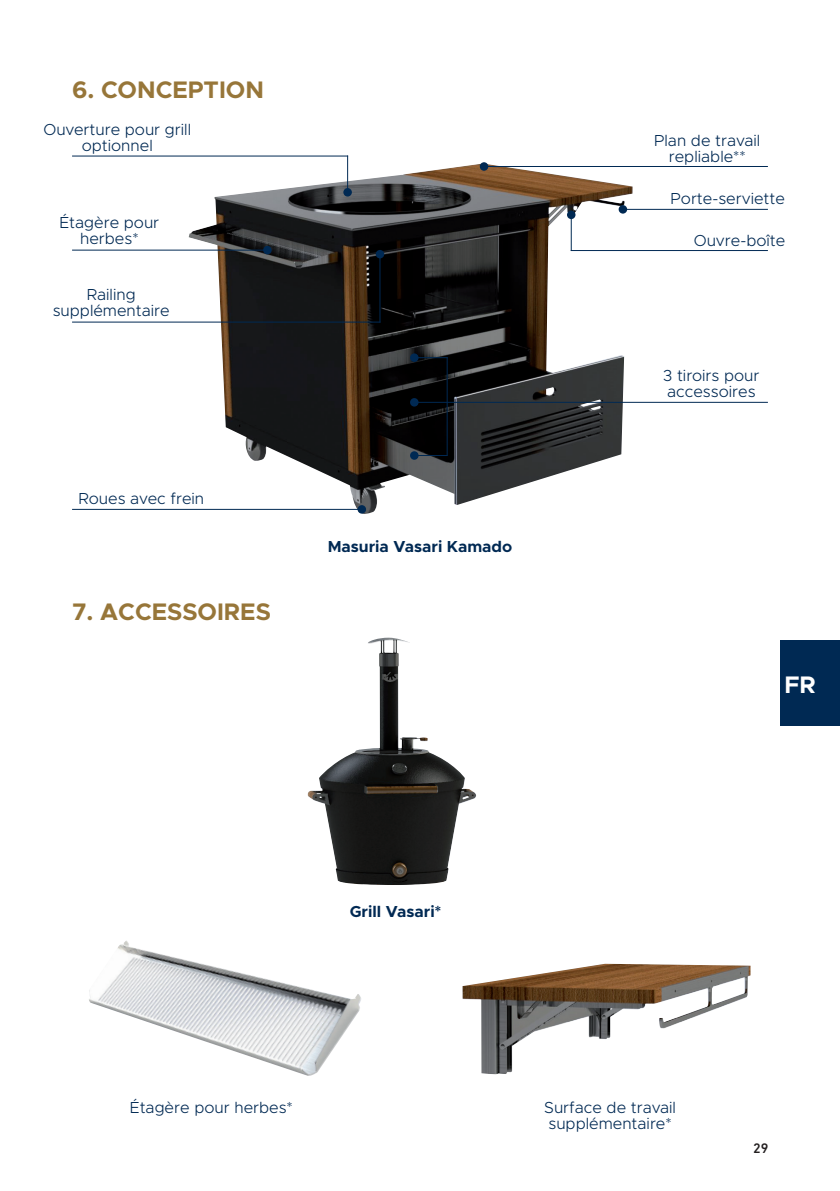
<style>
.page{position:relative;width:840px;height:1191px;background:#fff}
.page>*{position:absolute;margin:0;border:0;box-sizing:border-box;transform-origin:0 0}
.GLOBALO-NAGLOWEK_1{font:700 24px "Metropolis";color:#977639}
.t1{font:700 24px "Metropolis";color:#fff}
.t2{font:300 16px/16px "Metropolis";color:#002953}
.t3{font:700 16px "Metropolis";color:#002953}
.t4{font:500 14px "DIN Next LT Pro";color:#231f20}
</style>
<div class="page">
<div style="left:780px;top:641px;width:59px;height:85px;background:#002953"></div>
<img style="left:89px;top:940px;width:272px;height:135px">
<img style="left:462px;top:963px;width:288px;height:111px">
<img style="left:307px;top:637px;width:169px;height:248px">
<img style="left:188px;top:163px;width:444px;height:351px">
<hr style="left:72px;top:250px;width:194px;height:1px;background:#002953">
<div style="left:263px;top:246px;width:8px;height:8px;background:#002953;border-radius:50%"></div>
<hr style="left:484px;top:166px;width:283px;height:1px;background:#002953">
<svg style="left:479px;top:162px;width:9px;height:9px"></svg>
<hr style="left:622px;top:209px;width:145px;height:1px;background:#002953">
<div style="left:618px;top:205px;width:8px;height:9px;background:#002953;border-radius:50%"></div>
<hr style="left:347px;top:155px;width:1px;height:36px;background:#002953">
<div style="left:343px;top:188px;width:8px;height:8px;background:#002953;border-radius:50%"></div>
<hr style="left:72px;top:155px;width:276px;height:1px;background:#002953">
<hr style="left:379px;top:255px;width:1px;height:67px;background:#002953">
<div style="left:375px;top:250px;width:9px;height:8px;background:#002953;border-radius:50%"></div>
<hr style="left:72px;top:321px;width:308px;height:1px;background:#002953">
<svg style="left:566px;top:211px;width:9px;height:8px"></svg>
<hr style="left:570px;top:215px;width:1px;height:36px;background:#002953">
<hr style="left:570px;top:250px;width:197px;height:1px;background:#002953">
<hr style="left:414px;top:357px;width:33px;height:1px;background:#002953">
<div style="left:410px;top:353px;width:8px;height:9px;background:#002953;border-radius:50%"></div>
<hr style="left:415px;top:402px;width:352px;height:1px;background:#002953">
<div style="left:410px;top:398px;width:8px;height:8px;background:#002953;border-radius:50%"></div>
<hr style="left:414px;top:455px;width:33px;height:1px;background:#002953">
<div style="left:410px;top:451px;width:8px;height:9px;background:#002953;border-radius:50%"></div>
<hr style="left:446px;top:357px;width:1px;height:98px;background:#002953">
<hr style="left:72px;top:509px;width:289px;height:1px;background:#002953">
<div style="left:357px;top:505px;width:9px;height:8px;background:#002953;border-radius:50%"></div>
<p class="GLOBALO-NAGLOWEK_1" style="left:72px;top:75px;width:193px">6. CONCEPTION</p>
<p class="t2" style="left:43px;top:121px;width:149px;text-align:center">Ouverture pour grill optionnel</p>
<p class="t2" style="left:59px;top:215px;width:101px">Étagère pour</p>
<p class="t2" style="left:80px;top:231px;width:60px">herbes*</p>
<p class="t2" style="left:87px;top:286px;width:50px">Railing</p>
<p class="t2" style="left:53px;top:302px;width:118px">supplémentaire</p>
<p class="t2" style="left:78px;top:490px;width:127px">Roues avec frein</p>
<p class="GLOBALO-NAGLOWEK_1" style="left:72px;top:597px;width:200px">7. ACCESSOIRES</p>
<p class="t3" style="left:327px;top:536px;width:186px">Masuria Vasari Kamado</p>
<p class="t3" style="left:349px;top:901px;width:93px">Grill Vasari*</p>
<p class="t2" style="left:654px;top:132px;width:107px">Plan de travail</p>
<p class="t2" style="left:668px;top:148px;width:78px">repliable**</p>
<p class="t2" style="left:670px;top:191px;width:116px">Porte-serviette</p>
<p class="t2" style="left:693px;top:232px;width:93px">Ouvre-boîte</p>
<p class="t2" style="left:662px;top:368px;width:98px">3 tiroirs pour</p>
<p class="t2" style="left:666px;top:384px;width:90px">accessoires</p>
<p class="t1" style="left:783px;top:669px;width:33px">FR</p>
<p class="t2" style="left:130px;top:1099px;width:164px">Étagère pour herbes*</p>
<p class="t2" style="left:544px;top:1099px;width:133px">Surface de travail supplémentaire*</p>
<p class="t4" style="left:752px;top:1139px;width:17px">29</p>
</div>
